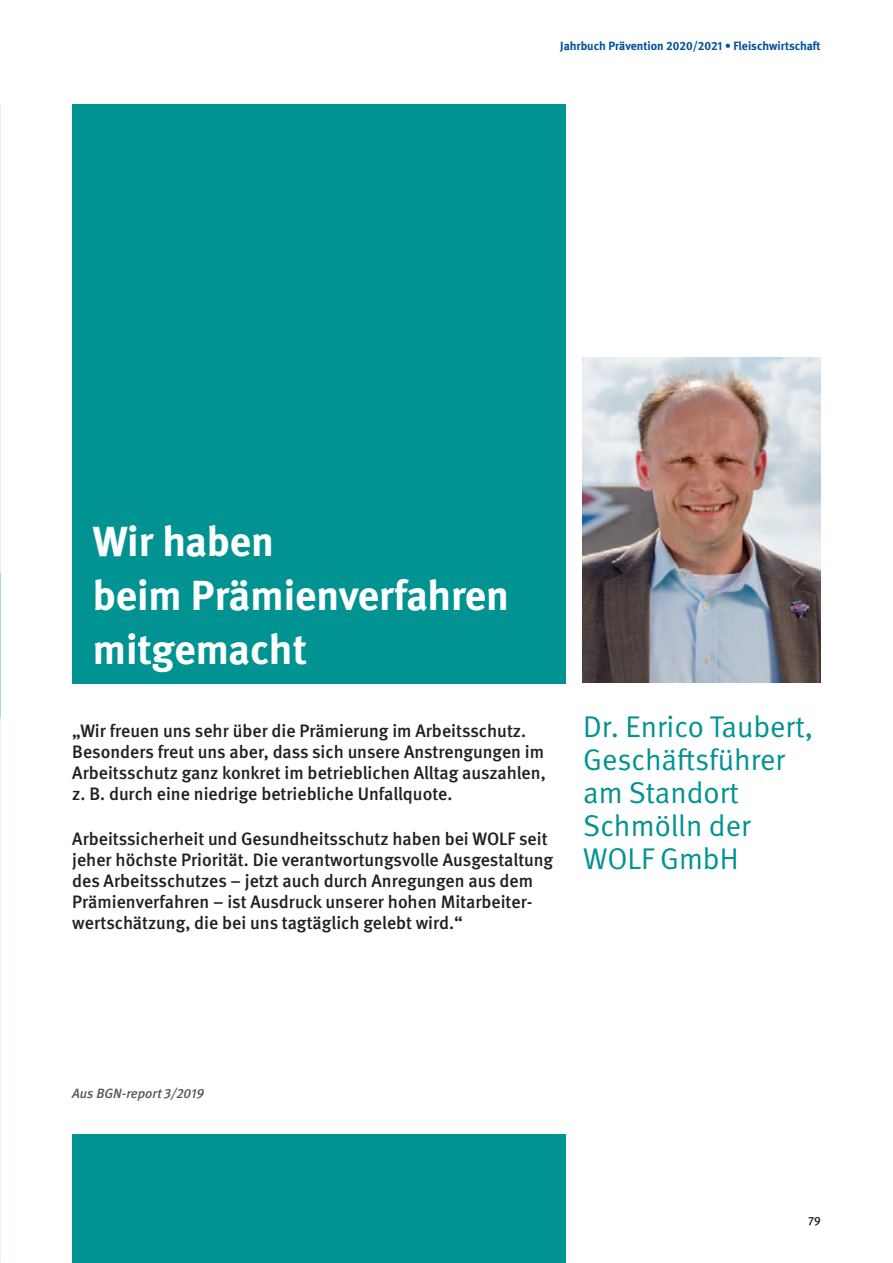
<style>
.page{position:relative;width:893px;height:1263px;background:#fff}
.page>*{position:absolute;margin:0;border:0;box-sizing:border-box;transform-origin:0 0}
.t1{font:700 42px/54.2px "DGUV Meta";color:#fff}
.t2{font:30px/33px "DGUV Meta";color:#009391}
.t3{font:500 18px/21px "DGUV Meta";color:#231f20}
.t4{font:italic 500 13.5px "DGUV Meta";color:#57585a}
.t5{font:700 12px "DGUV Meta";color:#01519b}
.t6{font:500 12px "DGUV Meta";color:#231f20}
</style>
<div class="page">
<div style="left:72px;top:104px;width:494px;height:579px;background:#009391"></div>
<img style="left:583px;top:357px;width:238px;height:325px">
<div style="left:72px;top:1134px;width:494px;height:129px;background:#009391"></div>
<img style="left:0;top:339px;width:1px;height:271px">
<p class="t5" style="left:560px;top:39px;width:262px">Jahrbuch Prävention 2020/2021 • Fleischwirtschaft</p>
<h1 class="t1" style="left:93px;top:516px;width:418px">Wir haben<br>beim Prämienverfahren mitgemacht</h1>
<p class="t3" style="left:72px;top:721px;width:475px">„Wir freuen uns sehr über die Prämierung im Arbeitsschutz.<br>Besonders freut uns aber, dass sich unsere Anstrengungen im Arbeitsschutz ganz konkret im betrieblichen Alltag auszahlen, z. B. durch eine niedrige betriebliche Unfallquote.</p>
<p class="t3" style="left:72px;top:829px;width:482px">Arbeitssicherheit und Gesundheitsschutz haben bei WOLF seit jeher höchste Priorität. Die verantwortungsvolle Ausgestaltung des Arbeitsschutzes – jetzt auch durch Anregungen aus dem Prämienverfahren – ist Ausdruck unserer hohen Mitarbeiter&shy;wertschätzung, die bei uns tagtäglich gelebt wird.“</p>
<h2 class="t2" style="left:583px;top:710px;width:232px">Dr. Enrico Taubert,<br>Geschäftsführer am Standort<br>Schmölln der<br>WOLF GmbH</h2>
<p class="t4" style="left:72px;top:1085px;width:133px">Aus BGN-report 3/2019</p>
<p class="t6" style="left:808px;top:1213px;width:14px">79</p>
</div>
